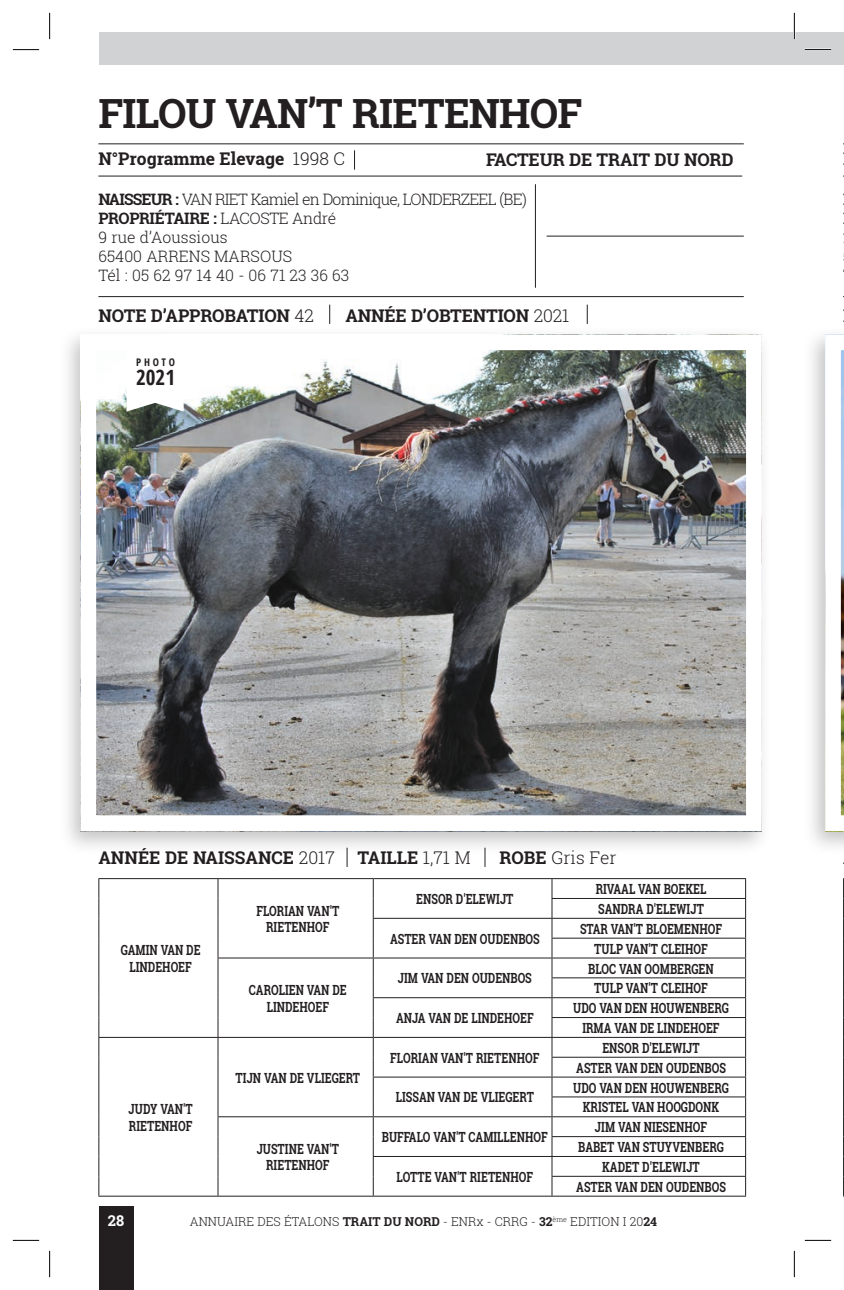
<style>
.page{position:relative;width:844px;height:1290px;background:#fff}
.page>*{position:absolute;margin:0;border:0;box-sizing:border-box;transform-origin:0 0}
.Normal_e{font:700 40.25px "Roboto Slab";letter-spacing:-.02em;color:#231f20}
.Normal_e-2{font:700 21px "Open Sans Condensed";color:#231f20}
.Normal_e-3{font:700 17.5px "Roboto Slab";letter-spacing:-.01em;color:#231f20}
.Normal_e-4{font:300 17.5px "Roboto Slab";color:#231f20}
.Normal_e-5{font:300 15.75px "Roboto Slab";color:#231f20}
.Normal_e-6{font:300 15.75px "Roboto Slab";letter-spacing:-.05em;color:#231f20}
.Normal_e-7{font:700 15.75px "Roboto Slab";letter-spacing:-.025em;color:#231f20}
.t1{font:700 14.88px "Roboto Slab";color:#fff}
.Normal_e-8{font:700 14px/16.8px "Roboto Slab";color:#231f20;text-align:center;scale:.77 1}
.t2{font:300 12.25px "Roboto Slab";color:#231f20}
.Normal_e-9{font:700 10.5px "Open Sans Condensed";letter-spacing:.255em;color:#231f20}
.s1{font-weight:300}
.s2{font-weight:700}
</style>
<div class="page">
<div style="left:99px;top:1206px;width:34px;height:84px;background:#231f20"></div>
<div style="left:794px;top:32px;width:49px;height:32px;background:#d1d2d4"></div>
<div style="left:99px;top:32px;width:695px;height:32px;background:#d1d2d4"></div>
<div style="left:58px;top:326px;width:714px;height:529px;background:#231f20;opacity:.26"></div>
<img style="left:97px;top:351px;width:647px;height:463px">
<svg style="left:99px;top:879px;width:646px;height:317px"></svg>
<hr style="left:98px;top:878px;width:120px;height:1px;background:#231f20">
<hr style="left:218px;top:878px;width:155px;height:1px;background:#231f20">
<hr style="left:373px;top:878px;width:179px;height:1px;background:#231f20">
<hr style="left:552px;top:878px;width:193px;height:1px;background:#231f20">
<hr style="left:551px;top:898px;width:194px;height:1px;background:#231f20">
<hr style="left:373px;top:918px;width:179px;height:1px;background:#231f20">
<hr style="left:552px;top:918px;width:193px;height:1px;background:#231f20">
<hr style="left:551px;top:938px;width:194px;height:1px;background:#231f20">
<hr style="left:217px;top:957px;width:156px;height:1px;background:#231f20">
<hr style="left:373px;top:957px;width:179px;height:1px;background:#231f20">
<hr style="left:552px;top:957px;width:193px;height:1px;background:#231f20">
<hr style="left:551px;top:977px;width:194px;height:1px;background:#231f20">
<hr style="left:373px;top:997px;width:179px;height:1px;background:#231f20">
<hr style="left:552px;top:997px;width:193px;height:1px;background:#231f20">
<hr style="left:551px;top:1017px;width:194px;height:1px;background:#231f20">
<hr style="left:98px;top:1037px;width:120px;height:1px;background:#231f20">
<svg style="left:98px;top:879px;width:1px;height:317px"></svg>
<hr style="left:98px;top:1196px;width:120px;height:1px;background:#231f20">
<hr style="left:218px;top:1037px;width:155px;height:1px;background:#231f20">
<hr style="left:373px;top:1037px;width:179px;height:1px;background:#231f20">
<hr style="left:552px;top:1037px;width:193px;height:1px;background:#231f20">
<hr style="left:551px;top:1057px;width:194px;height:1px;background:#231f20">
<hr style="left:373px;top:1076px;width:179px;height:1px;background:#231f20">
<hr style="left:552px;top:1076px;width:193px;height:1px;background:#231f20">
<hr style="left:551px;top:1096px;width:194px;height:1px;background:#231f20">
<hr style="left:217px;top:1116px;width:156px;height:1px;background:#231f20">
<svg style="left:217px;top:879px;width:1px;height:317px"></svg>
<hr style="left:218px;top:1196px;width:155px;height:1px;background:#231f20">
<hr style="left:373px;top:1116px;width:179px;height:1px;background:#231f20">
<hr style="left:552px;top:1116px;width:193px;height:1px;background:#231f20">
<hr style="left:551px;top:1136px;width:194px;height:1px;background:#231f20">
<hr style="left:373px;top:1156px;width:179px;height:1px;background:#231f20">
<svg style="left:373px;top:879px;width:1px;height:317px"></svg>
<hr style="left:373px;top:1196px;width:179px;height:1px;background:#231f20">
<hr style="left:552px;top:1156px;width:193px;height:1px;background:#231f20">
<hr style="left:551px;top:1176px;width:194px;height:1px;background:#231f20">
<svg style="left:551px;top:879px;width:1px;height:317px"></svg>
<svg style="left:745px;top:879px;width:1px;height:317px"></svg>
<hr style="left:552px;top:1196px;width:193px;height:1px;background:#231f20">
<hr style="left:535px;top:184px;width:1px;height:104px;background:#231f20">
<svg style="left:354px;top:150px;width:1px;height:20px"></svg>
<svg style="left:329px;top:305px;width:1px;height:19px"></svg>
<svg style="left:586px;top:305px;width:1px;height:19px"></svg>
<svg style="left:346px;top:848px;width:1px;height:19px"></svg>
<svg style="left:484px;top:848px;width:1px;height:19px"></svg>
<hr style="left:98px;top:176px;width:644px;height:1px;background:#231f20">
<hr style="left:98px;top:296px;width:645px;height:1px;background:#231f20">
<hr style="left:98px;top:143px;width:645px;height:1px;background:#231f20">
<hr style="left:546px;top:236px;width:197px;height:1px;background:#231f20">
<svg style="left:126px;top:348px;width:58px;height:63px"></svg>
<div style="left:802px;top:326px;width:41px;height:529px;background:#231f20;opacity:.26"></div>
<svg style="left:824px;top:334px;width:19px;height:497px"></svg>
<svg style="left:843px;top:878px;width:1px;height:319px"></svg>
<hr style="left:804px;top:49px;width:26px;height:2px;background:#fff">
<hr style="left:793px;top:13px;width:2px;height:26px;background:#fff">
<svg style="left:13px;top:49px;width:26px;height:1px"></svg>
<svg style="left:804px;top:49px;width:26px;height:1px"></svg>
<svg style="left:13px;top:1240px;width:26px;height:1px"></svg>
<svg style="left:804px;top:1240px;width:26px;height:1px"></svg>
<svg style="left:49px;top:13px;width:1px;height:26px"></svg>
<svg style="left:49px;top:1251px;width:1px;height:26px"></svg>
<svg style="left:793px;top:13px;width:1px;height:26px"></svg>
<svg style="left:793px;top:1251px;width:1px;height:26px"></svg>
<p class="Normal_e" style="left:98px;top:85px;width:485px">FILOU VAN’T RIETENHOF</p>
<p class="Normal_e-3" style="left:98px;top:147px;width:248px">N°Programme Elevage <span class="s1">1998 C</span></p>
<p class="Normal_e-3" style="left:486px;top:148px;width:249px">FACTEUR DE TRAIT DU NORD</p>
<p class="Normal_e-6" style="left:98px;top:189px;width:430px"><span class="s2">NAISSEUR :</span> VAN RIET Kamiel en Dominique, LONDERZEEL (BE)</p>
<p class="Normal_e-7" style="left:98px;top:208px;width:239px">PROPRIÉTAIRE : <span class="s1">LACOSTE André</span></p>
<p class="Normal_e-5" style="left:98px;top:227px;width:131px">9 rue d’Aoussious</p>
<p class="Normal_e-5" style="left:98px;top:246px;width:195px">65400 ARRENS MARSOUS</p>
<p class="Normal_e-5" style="left:98px;top:264px;width:252px">Tél : 05 62 97 14 40 - 06 71 23 36 63</p>
<p class="Normal_e-3" style="left:98px;top:303px;width:217px">NOTE D’APPROBATION <span class="s1">42</span></p>
<p class="Normal_e-3" style="left:345px;top:303px;width:225px">ANNÉE D’OBTENTION <span class="s1">2021</span></p>
<p class="Normal_e-9" style="left:136px;top:355px;width:40px">PHOTO</p>
<p class="Normal_e-2" style="left:136px;top:363px;width:40px">2021</p>
<p class="Normal_e-3" style="left:98px;top:845px;width:238px">ANNÉE DE NAISSANCE <span class="s1">2017</span></p>
<p class="Normal_e-3" style="left:357px;top:845px;width:114px">TAILLE <span class="s1">1,71 M</span></p>
<p class="Normal_e-4" style="left:499px;top:845px;width:118px"><span class="s2">ROBE</span> Gris Fer</p>
<p class="Normal_e-8" style="left:121px;top:941px;width:105px">GAMIN VAN DE<br>LINDEHOEF</p>
<p class="Normal_e-8" style="left:128px;top:1100px;width:85px;text-align:left">JUDY VAN'T<br>RIETENHOF</p>
<p class="Normal_e-8" style="left:256px;top:902px;width:109px">FLORIAN VAN'T</p>
<p class="Normal_e-8" style="left:266px;top:918px;width:84px">RIETENHOF</p>
<p class="Normal_e-8" style="left:249px;top:981px;width:129px">CAROLIEN VAN DE<br>LINDEHOEF</p>
<p class="Normal_e-8" style="left:235px;top:1069px;width:163px">TIJN VAN DE VLIEGERT</p>
<p class="Normal_e-8" style="left:256px;top:1140px;width:108px">JUSTINE VAN'T</p>
<p class="Normal_e-8" style="left:266px;top:1157px;width:84px">RIETENHOF</p>
<p class="Normal_e-8" style="left:416px;top:890px;width:128px">ENSOR D'ELEWIJT</p>
<p class="Normal_e-8" style="left:390px;top:930px;width:196px">ASTER VAN DEN OUDENBOS</p>
<p class="Normal_e-8" style="left:398px;top:970px;width:175px">JIM VAN DEN OUDENBOS</p>
<p class="Normal_e-8" style="left:396px;top:1009px;width:180px">ANJA VAN DE LINDEHOEF</p>
<p class="Normal_e-8" style="left:390px;top:1049px;width:195px">FLORIAN VAN'T RIETENHOF</p>
<p class="Normal_e-8" style="left:396px;top:1089px;width:181px">LISSAN VAN DE VLIEGERT</p>
<p class="Normal_e-8" style="left:382px;top:1128px;width:217px">BUFFALO VAN'T CAMILLENHOF</p>
<p class="Normal_e-8" style="left:396px;top:1168px;width:179px">LOTTE VAN'T RIETENHOF</p>
<p class="Normal_e-8" style="left:595px;top:880px;width:145px">RIVAAL VAN BOEKEL</p>
<p class="Normal_e-8" style="left:598px;top:900px;width:139px">SANDRA D'ELEWIJT</p>
<p class="Normal_e-8" style="left:580px;top:920px;width:186px">STAR VAN'T BLOEMENHOF</p>
<p class="Normal_e-8" style="left:594px;top:940px;width:149px">TULP VAN'T CLEIHOF</p>
<p class="Normal_e-8" style="left:588px;top:960px;width:165px">BLOC VAN OOMBERGEN</p>
<p class="Normal_e-8" style="left:594px;top:980px;width:149px">TULP VAN'T CLEIHOF</p>
<p class="Normal_e-8" style="left:573px;top:999px;width:203px">UDO VAN DEN HOUWENBERG</p>
<p class="Normal_e-8" style="left:582px;top:1019px;width:179px">IRMA VAN DE LINDEHOEF</p>
<p class="Normal_e-8" style="left:602px;top:1039px;width:128px">ENSOR D'ELEWIJT</p>
<p class="Normal_e-8" style="left:576px;top:1059px;width:196px">ASTER VAN DEN OUDENBOS</p>
<p class="Normal_e-8" style="left:573px;top:1079px;width:203px">UDO VAN DEN HOUWENBERG</p>
<p class="Normal_e-8" style="left:582px;top:1099px;width:178px">KRISTEL VAN HOOGDONK</p>
<p class="Normal_e-8" style="left:595px;top:1118px;width:147px">JIM VAN NIESENHOF</p>
<p class="Normal_e-8" style="left:578px;top:1138px;width:191px">BABET VAN STUYVENBERG</p>
<p class="Normal_e-8" style="left:602px;top:1158px;width:128px">KADET D'ELEWIJT</p>
<p class="Normal_e-8" style="left:576px;top:1178px;width:196px">ASTER VAN DEN OUDENBOS</p>
<p class="t1" style="left:108px;top:1210px;width:18px">28</p>
<p class="t2" style="left:190px;top:1213px;width:468px">ANNUAIRE DES ÉTALONS <span class="s2">TRAIT DU NORD</span> - ENRx - CRRG - <span class="s2">32</span><sup>ème</sup> EDITION I 20<span class="s2">24</span></p>
</div>
